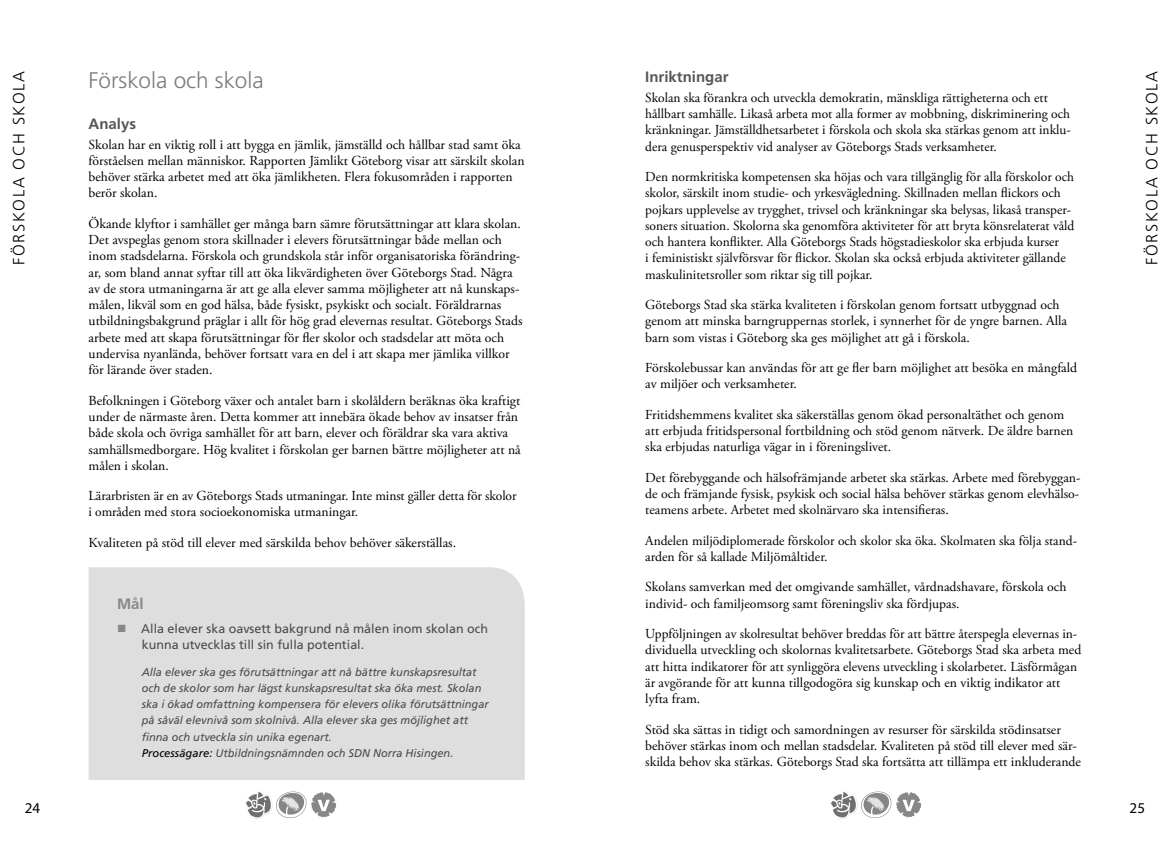
<style>
.page{position:relative;width:1170px;height:858px;background:#fff}
.page>*{position:absolute;margin:0;border:0;box-sizing:border-box;transform-origin:0 0}
.t1{font:300 22.5px "Frutiger";color:#7c7b7b}
.t2{font:300 16.25px "Frutiger LT Std";letter-spacing:.1em;color:#000}
.t3{font:700 15px "Frutiger";color:#575756}
.t4{font:15px "Myriad Pro";color:#000}
.t5{font:700 15px "Frutiger";color:#878787}
.t6{font:13.75px/16.2px "Adobe Garamond Pro";color:#000}
.t7{font:12.5px/16.2px "Frutiger";color:#4a4a49}
.t8{font:italic 11.25px/16.2px "Frutiger";color:#4a4a49}
.s1{color:#878787}
.s2{color:#000}
</style>
<div class="page">
<div style="left:89px;top:567px;width:435px;height:213px;background:#dedede"></div>
<svg style="left:830px;top:791px;width:91px;height:27px"></svg>
<svg style="left:245px;top:791px;width:91px;height:27px"></svg>
<svg style="left:126px;top:632px;width:13px;height:1px"></svg>
<h1 class="t1" style="left:89px;top:67px;width:177px">Förskola och skola</h1>
<p class="t3" style="left:89px;top:115px;width:49px">Analys</p>
<p class="t6" style="left:89px;top:137px;width:437px">Skolan har en viktig roll i att bygga en jämlik, jämställd och hållbar stad samt öka förståelsen mellan människor. Rapporten Jämlikt Göteborg visar att särskilt skolan behöver stärka arbetet med att öka jämlikheten. Flera fokusområden i rapporten berör skolan.</p>
<p class="t6" style="left:89px;top:216px;width:435px">Ökande klyftor i samhället ger många barn sämre förutsättningar att klara skolan.<br>Det avspeglas genom stora skillnader i elevers förutsättningar både mellan och inom stadsdelarna. Förskola och grundskola står inför organisatoriska förändring&shy;ar, som bland annat syftar till att öka likvärdigheten över Göteborgs Stad. Några av de stora utmaningarna är att ge alla elever samma möjligheter att nå kunskaps&shy;målen, likväl som en god hälsa, både fysiskt, psykiskt och socialt. Föräldrarnas utbildningsbakgrund präglar i allt för hög grad elevernas resultat. Göteborgs Stads arbete med att skapa förutsättningar för fler skolor och stadsdelar att möta och undervisa nyanlända, behöver fortsatt vara en del i att skapa mer jämlika villkor för lärande över staden.</p>
<p class="t6" style="left:89px;top:392px;width:433px">Befolkningen i Göteborg växer och antalet barn i skolåldern beräknas öka kraftigt under de närmaste åren. Detta kommer att innebära ökade behov av insatser från både skola och övriga samhället för att barn, elever och föräldrar ska vara aktiva samhällsmedborgare. Hög kvalitet i förskolan ger barnen bättre möjligheter att nå målen i skolan.</p>
<p class="t6" style="left:89px;top:488px;width:429px">Lärarbristen är en av Göteborgs Stads utmaningar. Inte minst gäller detta för skolor i områden med stora socioekonomiska utmaningar.</p>
<p class="t6" style="left:89px;top:535px;width:369px">Kvaliteten på stöd till elever med särskilda behov behöver säkerställas.</p>
<p class="t3" style="left:645px;top:68px;width:85px">Inriktningar</p>
<p class="t6" style="left:645px;top:90px;width:427px">Skolan ska förankra och utveckla demokratin, mänskliga rättigheterna och ett hållbart samhälle. Likaså arbeta mot alla former av mobbning, diskriminering och kränkningar. Jämställdhetsarbetet i förskola och skola ska stärkas genom att inklu&shy;dera genusperspektiv vid analyser av Göteborgs Stads verksamheter.</p>
<p class="t6" style="left:645px;top:169px;width:430px">Den normkritiska kompetensen ska höjas och vara tillgänglig för alla förskolor och skolor, särskilt inom studie- och yrkesvägledning. Skillnaden mellan flickors och pojkars upplevelse av trygghet, trivsel och kränkningar ska belysas, likaså transper&shy;soners situation. Skolorna ska genomföra aktiviteter för att bryta könsrelaterat våld och hantera konflikter. Alla Göteborgs Stads högstadieskolor ska erbjuda kurser<br>i feministiskt självförsvar för flickor. Skolan ska också erbjuda aktiviteter gällande maskulinitetsroller som riktar sig till pojkar.</p>
<p class="t6" style="left:645px;top:297px;width:423px">Göteborgs Stad ska stärka kvaliteten i förskolan genom fortsatt utbyggnad och genom att minska barngruppernas storlek, i synnerhet för de yngre barnen. Alla barn som vistas i Göteborg ska ges möjlighet att gå i förskola.</p>
<p class="t6" style="left:645px;top:360px;width:433px">Förskolebussar kan användas för att ge fler barn möjlighet att besöka en mångfald av miljöer och verksamheter.</p>
<p class="t6" style="left:645px;top:407px;width:429px">Fritidshemmens kvalitet ska säkerställas genom ökad personaltäthet och genom att erbjuda fritidspersonal fortbildning och stöd genom nätverk. De äldre barnen ska erbjudas naturliga vägar in i föreningslivet.</p>
<p class="t6" style="left:645px;top:470px;width:437px;text-align:justify">Det förebyggande och hälsofrämjande arbetet ska stärkas. Arbete med förebyggan&shy;de och främjande fysisk, psykisk och social hälsa behöver stärkas genom elevhälso&shy;teamens arbete. Arbetet med skolnärvaro ska intensifieras.</p>
<p class="t6" style="left:645px;top:532px;width:432px">Andelen miljödiplomerade förskolor och skolor ska öka. Skolmaten ska följa stand&shy;arden för så kallade Miljömåltider.</p>
<p class="t6" style="left:645px;top:579px;width:423px">Skolans samverkan med det omgivande samhället, vårdnadshavare, förskola och individ- och familjeomsorg samt föreningsliv ska fördjupas.</p>
<p class="t6" style="left:645px;top:626px;width:437px">Uppföljningen av skolresultat behöver breddas för att bättre återspegla elevernas in&shy;dividuella utveckling och skolornas kvalitetsarbete. Göteborgs Stad ska arbeta med att hitta indikatorer för att synliggöra elevens utveckling i skolarbetet. Läsförmågan är avgörande för att kunna tillgodogöra sig kunskap och en viktig indikator att lyfta fram.</p>
<p class="t6" style="left:645px;top:721px;width:437px">Stöd ska sättas in tidigt och samordningen av resurser för särskilda stödinsatser behöver stärkas inom och mellan stadsdelar. Kvaliteten på stöd till elever med sär&shy;skilda behov ska stärkas. Göteborgs Stad ska fortsätta att tillämpa ett inkluderande</p>
<p class="t2" style="left:10px;top:265px;width:195px;rotate:-90deg">FÖRSKOLA OCH SKOLA</p>
<p class="t2" style="left:1142px;top:265px;width:195px;rotate:-90deg">FÖRSKOLA OCH SKOLA</p>
<p class="t5" style="left:117px;top:595px;width:28px">Mål</p>
<p class="t7" style="left:142px;top:620px;width:347px;text-indent:-25px"><span class="s1">■</span> Alla elever ska oavsett bakgrund nå målen inom skolan och kunna utvecklas till sin fulla potential.</p>
<p class="t8" style="left:142px;top:663px;width:348px">Alla elever ska ges förutsättningar att nå bättre kunskapsresultat och de skolor som har lägst kunskapsresultat ska öka mest. Skolan ska i ökad omfattning kompensera för elevers olika förutsättningar på såväl elevnivå som skolnivå. Alla elever ska ges möjlighet att finna och utveckla sin unika egenart.<br><span class="s2">Processägare:</span> Utbildningsnämnden och SDN Norra Hisingen.</p>
<p class="t4" style="left:25px;top:798px;width:17px">24</p>
<p class="t4" style="left:1129px;top:798px;width:17px">25</p>
</div>
